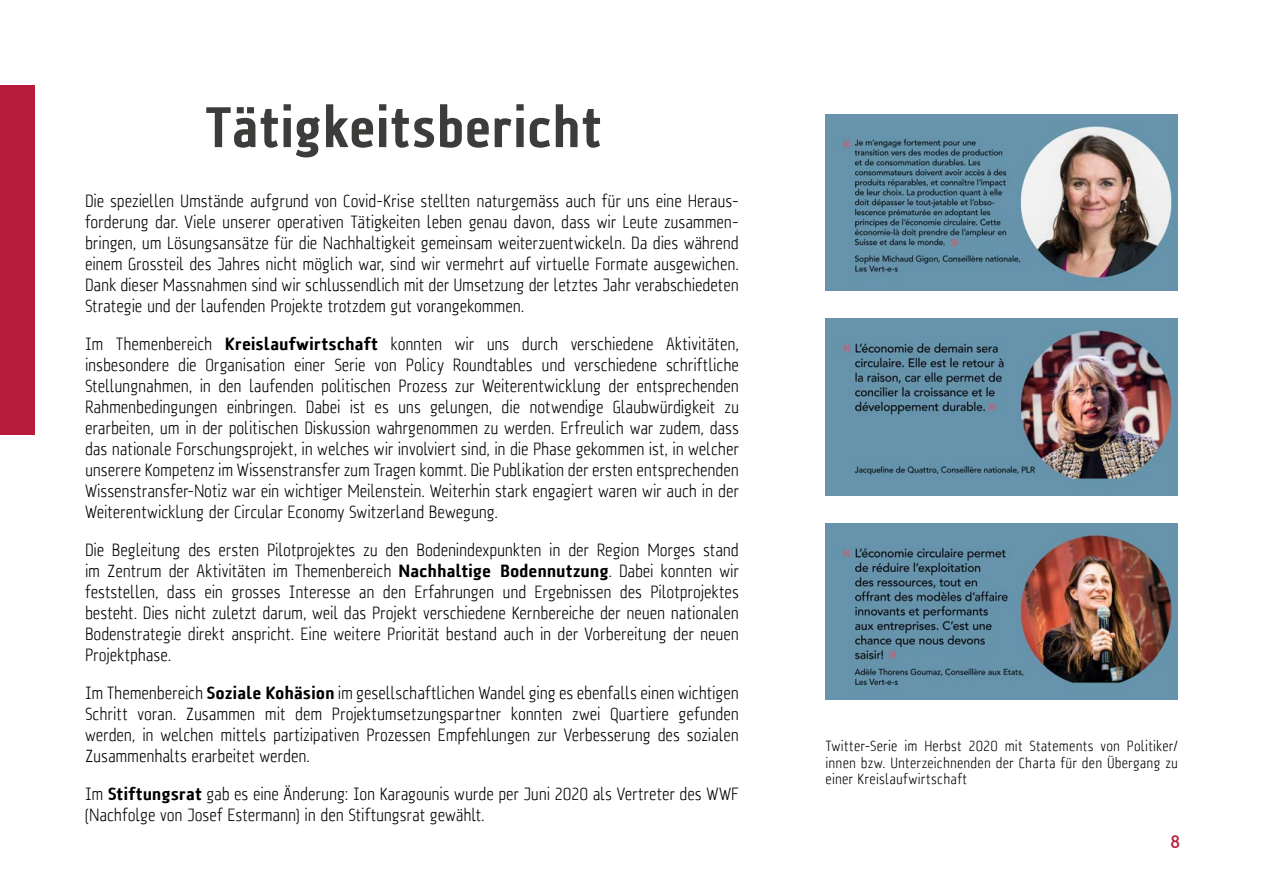
<style>
.page{position:relative;width:1263px;height:893px;background:#fff}
.page>*{position:absolute;margin:0;border:0;box-sizing:border-box;transform-origin:0 0}
.t1{font:900 58.5px "A Asanu";letter-spacing:-.015em;color:#3c3c3b;scale:.92 1}
.t2{font:300 18px/21px "A Asanu";letter-spacing:-.015em;color:#000;text-align:justify}
.t3{font:500 18px "Asap";color:#b71b3b}
.t4{font:300 15px/16.5px "A Asanu";letter-spacing:.005em;color:#000;text-align:justify}
.s1{font-weight:900}
</style>
<div class="page">
<div style="left:0;top:85px;width:34px;height:350px;background:#b71b3b"></div>
<img style="left:826px;top:115px;width:352px;height:176px">
<img style="left:826px;top:319px;width:352px;height:176px">
<img style="left:826px;top:523px;width:352px;height:176px">
<h1 class="t1" style="left:205px;top:95px;width:434px">Tätigkeitsbericht</h1>
<p class="t2" style="left:85px;top:190px;width:655px">Die speziellen Umstände aufgrund von Covid-Krise stellten naturgemäss auch für uns eine Heraus&shy;forderung dar. Viele unserer operativen Tätigkeiten leben genau davon, dass wir Leute zusammen&shy;bringen, um Lösungsansätze für die Nachhaltigkeit gemeinsam weiterzuentwickeln. Da dies während einem Grossteil des Jahres nicht möglich war, sind wir vermehrt auf virtuelle Formate ausgewichen.<br>Dank dieser Massnahmen sind wir schlussendlich mit der Umsetzung der letztes Jahr verabschiedeten Strategie und der laufenden Projekte trotzdem gut vorangekommen.</p>
<p class="t2" style="left:85px;top:333px;width:656px">Im Themenbereich <span class="s1">Kreislaufwirtschaft</span> konnten wir uns durch verschiedene Aktivitäten, insbesondere die Organisation einer Serie von Policy Roundtables und verschiedene schriftliche Stellungnahmen, in den laufenden politischen Prozess zur Weiterentwicklung der entsprechenden Rahmenbedingungen einbringen. Dabei ist es uns gelungen, die notwendige Glaubwürdigkeit zu erarbeiten, um in der politischen Diskussion wahrgenommen zu werden. Erfreulich war zudem, dass das nationale Forschungsprojekt, in welches wir involviert sind, in die Phase gekommen ist, in welcher unserere Kompetenz im Wissenstransfer zum Tragen kommt. Die Publikation der ersten entsprechenden Wissenstransfer-Notiz war ein wichtiger Meilenstein. Weiterhin stark engagiert waren wir auch in der Weiterentwicklung der Circular Economy Switzerland Bewegung.</p>
<p class="t2" style="left:85px;top:539px;width:655px">Die Begleitung des ersten Pilotprojektes zu den Bodenindexpunkten in der Region Morges stand im Zentrum der Aktivitäten im Themenbereich <span class="s1">Nachhaltige Bodennutzung</span>. Dabei konnten wir feststellen, dass ein grosses Interesse an den Erfahrungen und Ergebnissen des Pilotprojektes besteht. Dies nicht zuletzt darum, weil das Projekt verschiedene Kernbereiche der neuen nationalen Bodenstrategie direkt anspricht. Eine weitere Priorität bestand auch in der Vorbereitung der neuen Projektphase.</p>
<p class="t2" style="left:85px;top:682px;width:655px">Im Themenbereich <span class="s1">Soziale Kohäsion</span> im gesellschaftlichen Wandel ging es ebenfalls einen wichtigen Schritt voran. Zusammen mit dem Projektumsetzungspartner konnten zwei Quartiere gefunden werden, in welchen mittels partizipativen Prozessen Empfehlungen zur Verbesserung des sozialen Zusammenhalts erarbeitet werden.</p>
<p class="t2" style="left:85px;top:783px;width:655px">Im <span class="s1">Stiftungsrat</span> gab es eine Änderung: Ion Karagounis wurde per Juni 2020 als Vertreter des WWF (Nachfolge von Josef Estermann) in den Stiftungsrat gewählt.</p>
<p class="t4" style="left:826px;top:738px;width:354px">Twitter-Serie im Herbst 2020 mit Statements von Politiker/ innen bzw. Unterzeichnenden der Charta für den Übergang zu einer Kreislaufwirtschaft</p>
<p class="t3" style="left:1170px;top:829px;width:11px">8</p>
</div>
